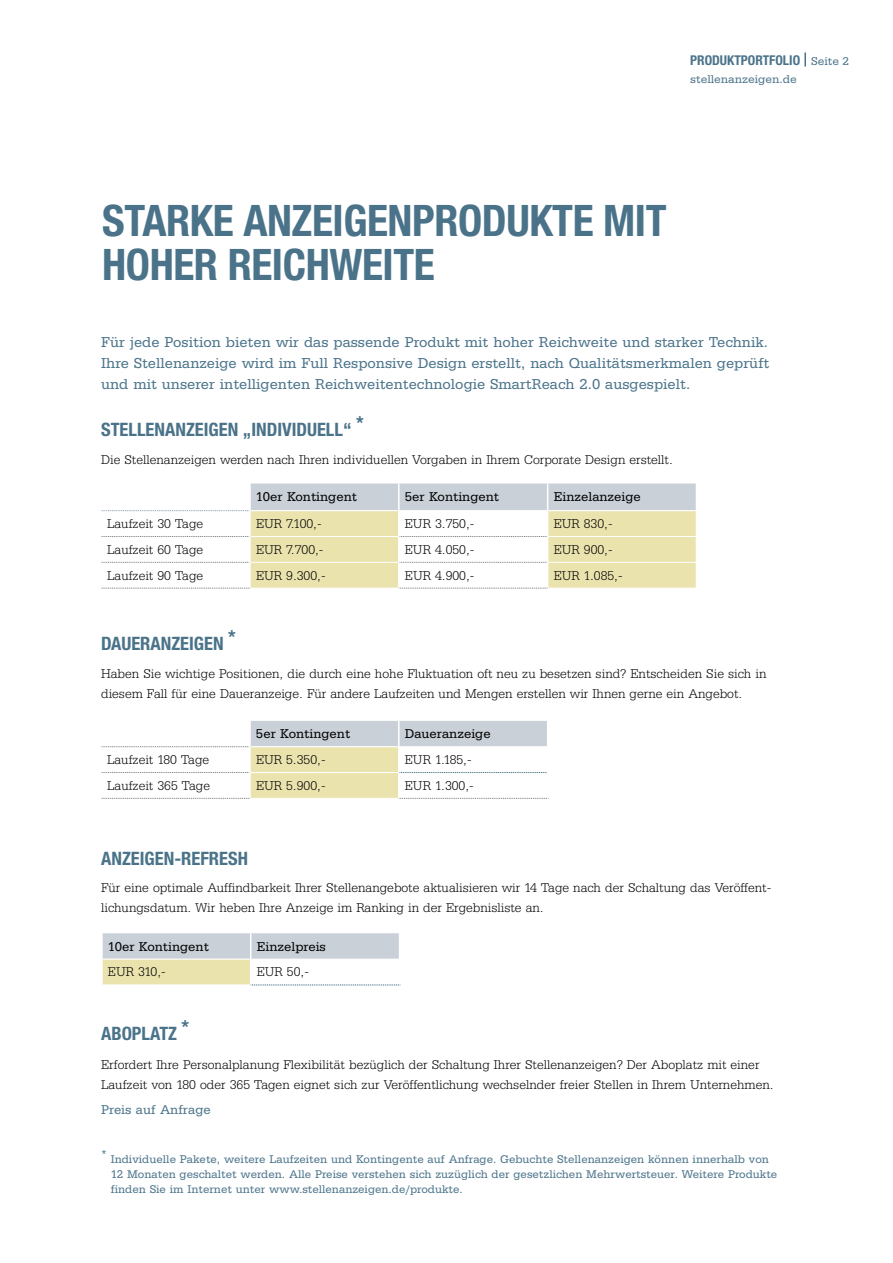
<style>
.page{position:relative;width:893px;height:1263px;background:#fff}
.page>*{position:absolute;margin:0;border:0;box-sizing:border-box;transform-origin:0 0}
.t1{font:700 condensed 43.5px/43.5px "Helvetica Neue LT Std";letter-spacing:-.01em;color:#4a738a}
.t2{font:700 condensed 18.45px "Helvetica Neue LT Std";color:#4a738a}
.t3{font:13.5px/21px "Serifa SBOP";color:#4a738a;text-align:justify}
.t4{font:700 condensed 13.5px "Helvetica Neue LT";color:#4a738a}
.t5{font:300 12px/19.5px "Serifa SBOP";color:#000}
.t6{font:12px "Serifa SBOP";color:#000}
.t7{font:12px "Serifa LT";color:#4a738a}
.t8{font:12px "Serifa SBOP";color:#4a738a}
.t9{font:10.5px/15px "Serifa SBOP";color:#4a738a}
.s1{font-family:"Serifa LT";font-weight:400;font-stretch:normal;font-size:12px}
</style>
<div class="page">
<svg style="left:101px;top:483px;width:596px;height:106px"></svg>
<svg style="left:101px;top:721px;width:448px;height:78px"></svg>
<svg style="left:102px;top:933px;width:299px;height:53px"></svg>
<hr style="left:251px;top:959px;width:148px;height:1px;background:#fff">
<svg style="left:804px;top:53px;width:2px;height:14px"></svg>
<p class="t4" style="left:690px;top:52px;width:160px">PRODUKTPORTFOLIO <span class="s1">Seite 2</span></p>
<p class="t7" style="left:690px;top:72px;width:108px">stellenanzeigen.de</p>
<h1 class="t1" style="left:102px;top:198px;width:566px">STARKE ANZEIGENPRODUKTE MIT<br>HOHER REICHWEITE</h1>
<p class="t3" style="left:101px;top:332px;width:670px">Für jede Position bieten wir das passende Produkt mit hoher Reichweite und starker Technik.<br>Ihre Stellenanzeige wird im Full Responsive Design erstellt, nach Qualitätsmerkmalen geprüft und mit unserer intelligenten Reichweitentechnologie SmartReach 2.0 ausgespielt.</p>
<h2 class="t2" style="left:101px;top:418px;width:264px">STELLENANZEIGEN „INDIVIDUELL“ <sup>*</sup></h2>
<p class="t5" style="left:101px;top:450px;width:573px">Die Stellenanzeigen werden nach Ihren individuellen Vorgaben in Ihrem Corporate Design erstellt.</p>
<p class="t6" style="left:256px;top:489px;width:103px">10er Kontingent</p>
<p class="t6" style="left:405px;top:489px;width:96px">5er Kontingent</p>
<p class="t6" style="left:554px;top:489px;width:89px">Einzelanzeige</p>
<p class="t5" style="left:107px;top:514px;width:98px">Laufzeit 30 Tage</p>
<p class="t5" style="left:256px;top:514px;width:67px">EUR 7.100,-</p>
<p class="t5" style="left:405px;top:514px;width:71px">EUR 3.750,-</p>
<p class="t5" style="left:554px;top:514px;width:60px">EUR 830,-</p>
<p class="t5" style="left:107px;top:540px;width:98px">Laufzeit 60 Tage</p>
<p class="t5" style="left:256px;top:540px;width:69px">EUR 7.700,-</p>
<p class="t5" style="left:405px;top:540px;width:71px">EUR 4.050,-</p>
<p class="t5" style="left:554px;top:540px;width:60px">EUR 900,-</p>
<p class="t5" style="left:107px;top:565px;width:98px">Laufzeit 90 Tage</p>
<p class="t5" style="left:256px;top:565px;width:71px">EUR 9.300,-</p>
<p class="t5" style="left:405px;top:565px;width:71px">EUR 4.900,-</p>
<p class="t5" style="left:554px;top:565px;width:70px">EUR 1.085,-</p>
<h2 class="t2" style="left:101px;top:632px;width:136px">DAUERANZEIGEN <sup>*</sup></h2>
<p class="t5" style="left:101px;top:664px;width:667px">Haben Sie wichtige Positionen, die durch eine hohe Fluktuation oft neu zu besetzen sind? Entscheiden Sie sich in diesem Fall für eine Daueranzeige. Für andere Laufzeiten und Mengen erstellen wir Ihnen gerne ein Angebot.</p>
<p class="t6" style="left:256px;top:726px;width:96px">5er Kontingent</p>
<p class="t6" style="left:405px;top:726px;width:87px">Daueranzeige</p>
<p class="t5" style="left:107px;top:750px;width:104px">Laufzeit 180 Tage</p>
<p class="t5" style="left:256px;top:750px;width:71px">EUR 5.350,-</p>
<p class="t5" style="left:405px;top:750px;width:68px">EUR 1.185,-</p>
<p class="t5" style="left:107px;top:776px;width:104px">Laufzeit 365 Tage</p>
<p class="t5" style="left:256px;top:776px;width:71px">EUR 5.900,-</p>
<p class="t5" style="left:405px;top:776px;width:70px">EUR 1.300,-</p>
<h2 class="t2" style="left:101px;top:847px;width:148px">ANZEIGEN-REFRESH</h2>
<p class="t5" style="left:101px;top:878px;width:670px">Für eine optimale Auffindbarkeit Ihrer Stellenangebote aktualisieren wir 14 Tage nach der Schaltung das Veröffent&shy;lichungsdatum. Wir heben Ihre Anzeige im Ranking in der Ergebnisliste an.</p>
<p class="t6" style="left:108px;top:939px;width:103px">10er Kontingent</p>
<p class="t6" style="left:257px;top:939px;width:71px">Einzelpreis</p>
<p class="t5" style="left:108px;top:962px;width:59px">EUR 310,-</p>
<p class="t5" style="left:257px;top:962px;width:54px">EUR 50,-</p>
<h2 class="t2" style="left:101px;top:1022px;width:90px">ABOPLATZ <sup>*</sup></h2>
<p class="t5" style="left:101px;top:1055px;width:674px">Erfordert Ihre Personalplanung Flexibilität bezüglich der Schaltung Ihrer Stellenanzeigen? Der Aboplatz mit einer<br>Laufzeit von 180 oder 365 Tagen eignet sich zur Veröffentlichung wechselnder freier Stellen in Ihrem Unternehmen.</p>
<p class="t8" style="left:101px;top:1102px;width:111px">Preis auf Anfrage</p>
<p class="t9" style="left:111px;top:1151px;width:668px;text-indent:-10px">* Individuelle Pakete, weitere Laufzeiten und Kontingente auf Anfrage. Gebuchte Stellenanzeigen können innerhalb von<br>12 Monaten geschaltet werden. Alle Preise verstehen sich zuzüglich der gesetzlichen Mehrwertsteuer. Weitere Produkte finden Sie im Internet unter www.stellenanzeigen.de/produkte.</p>
</div>
